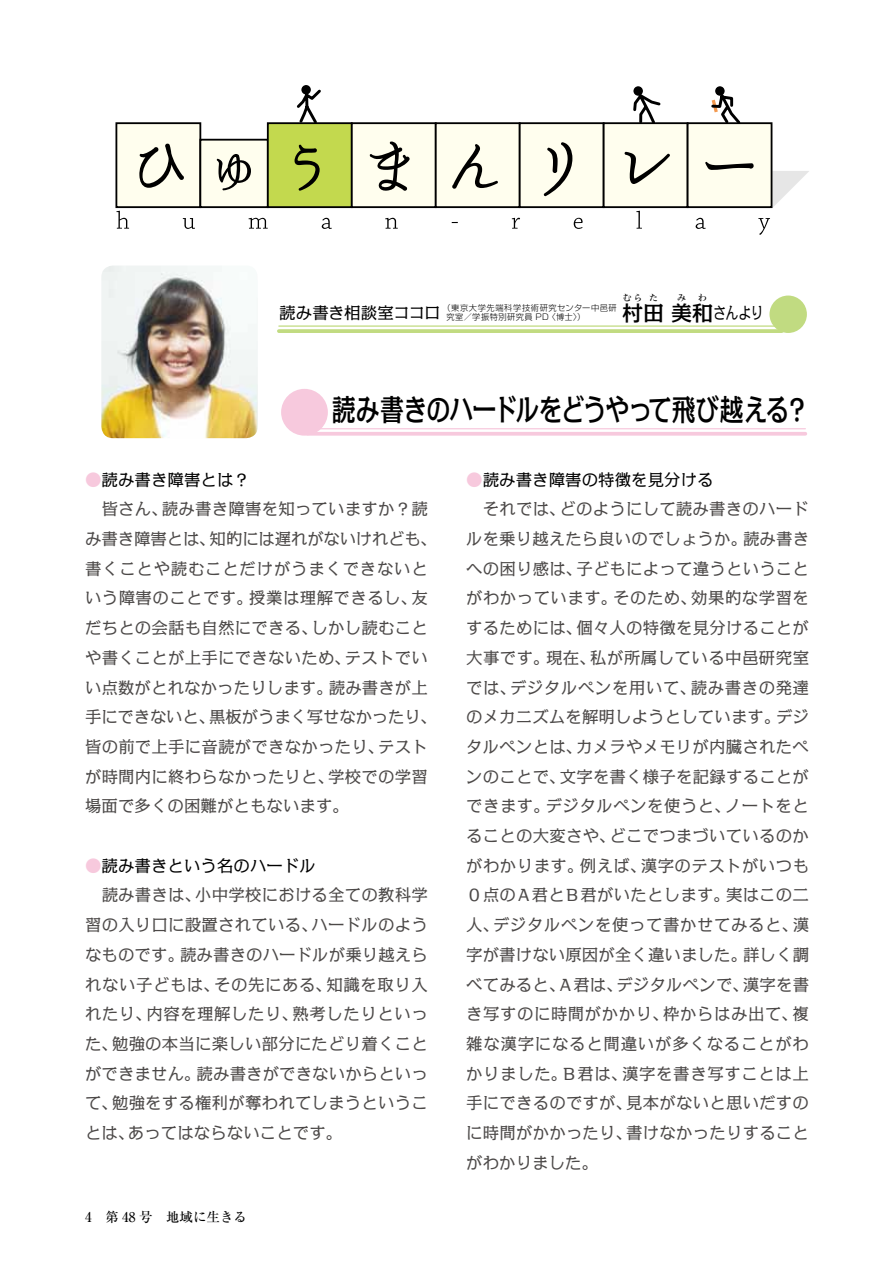
<style>
.page{position:relative;width:893px;height:1263px;background:#fff}
.page>*{position:absolute;margin:0;border:0;box-sizing:border-box;transform-origin:0 0}
.t1{font:500 30px "Kakumin Pro";letter-spacing:-.04em;color:#000;scale:.8 1}
.t2{font:500 21px "Kakumin Pro";color:#000}
.t3{font:16.5px/29.7px "Kakumin Pro";letter-spacing:.01em;color:#4c4948}
.t4{font:16.5px "Kakumin Pro";letter-spacing:-.03em;color:#000}
.t5{font:16.5px "Kakumin Pro";letter-spacing:-.03em;color:#000;scale:.8 1}
.t6{font:500 13.5px "Ryumin Pro";color:#000}
.t7{font:9px "Hiragino Min W5 90 ms RKSJ H";color:#000}
.t8{font:300 8.25px/9px "Shin Go Pro";letter-spacing:.06em;color:#000}
.s1{font-weight:500;font-size:21px}
.s2{color:#f7c9dd}
.s3{color:#000}
</style>
<div class="page">
<svg style="left:772px;top:171px;width:37px;height:37px"></svg>
<div style="left:116px;top:123px;width:84px;height:84px;background:#fffeee"></div>
<div style="left:115px;top:122px;width:86px;height:86px;border:2px solid #000"></div>
<div style="left:199px;top:139px;width:70px;height:69px;background:#fffeee;border:2px solid #000"></div>
<div style="left:267px;top:122px;width:86px;height:86px;background:#c3d94e;border:2px solid #000"></div>
<div style="left:351px;top:122px;width:86px;height:86px;background:#fffeee;border:2px solid #000"></div>
<div style="left:435px;top:122px;width:86px;height:86px;background:#fffeee;border:2px solid #000"></div>
<div style="left:519px;top:122px;width:86px;height:86px;background:#fffeee;border:2px solid #000"></div>
<div style="left:603px;top:122px;width:85px;height:86px;background:#fffeee;border:2px solid #000"></div>
<div style="left:687px;top:122px;width:85px;height:86px;background:#fffeee;border:2px solid #000"></div>
<svg style="left:715px;top:86px;width:10px;height:10px"></svg>
<svg style="left:710px;top:91px;width:33px;height:34px"></svg>
<svg style="left:633px;top:86px;width:10px;height:10px"></svg>
<svg style="left:631px;top:88px;width:32px;height:37px"></svg>
<svg style="left:301px;top:85px;width:10px;height:9px"></svg>
<svg style="left:294px;top:87px;width:30px;height:38px"></svg>
<svg style="left:139px;top:144px;width:45px;height:44px"></svg>
<svg style="left:217px;top:154px;width:34px;height:36px"></svg>
<svg style="left:295px;top:144px;width:25px;height:47px"></svg>
<svg style="left:370px;top:142px;width:40px;height:49px"></svg>
<svg style="left:452px;top:144px;width:46px;height:45px"></svg>
<svg style="left:544px;top:142px;width:28px;height:54px"></svg>
<svg style="left:624px;top:152px;width:46px;height:32px"></svg>
<svg style="left:705px;top:162px;width:49px;height:8px"></svg>
<svg style="left:116px;top:211px;width:13px;height:18px"></svg>
<svg style="left:183px;top:218px;width:12px;height:11px"></svg>
<svg style="left:249px;top:218px;width:19px;height:11px"></svg>
<svg style="left:322px;top:218px;width:10px;height:11px"></svg>
<svg style="left:385px;top:218px;width:13px;height:11px"></svg>
<svg style="left:512px;top:218px;width:8px;height:11px"></svg>
<svg style="left:574px;top:218px;width:9px;height:11px"></svg>
<svg style="left:636px;top:211px;width:6px;height:18px"></svg>
<svg style="left:696px;top:218px;width:10px;height:11px"></svg>
<svg style="left:758px;top:218px;width:12px;height:17px"></svg>
<div style="left:769px;top:296px;width:38px;height:37px;background:#c1db81;border-radius:50%"></div>
<hr style="left:279px;top:325px;width:503px;height:2px;background:#c1db81">
<svg style="left:279px;top:329px;width:503px;height:4px;background:#c4dc88"></svg>
<img style="left:101px;top:266px;width:157px;height:172px">
<div style="left:281px;top:389px;width:47px;height:47px;background:#f7c9dd;border-radius:50%"></div>
<hr style="left:308px;top:428px;width:497px;height:1px;background:#f7c9dd">
<svg style="left:308px;top:432px;width:497px;height:4px;background:#f7cddf"></svg>
<p class="t7" style="left:623px;top:293px;width:21px">むら</p>
<p class="t7" style="left:649px;top:293px;width:10px">た</p>
<p class="t7" style="left:677px;top:293px;width:10px">み</p>
<p class="t7" style="left:698px;top:293px;width:10px">わ</p>
<p class="t2" style="left:643px;top:296px;width:71px">田美和</p>
<p class="t4" style="left:279px;top:300px;width:366px">読み書き相談室ココロ　　　　　　　　　　 <span class="s1">村</span></p>
<p class="t8" style="left:446px;top:302px;width:172px;text-indent:-4px">（東京大学先端科学技術研究センター中邑研究室／学振特別研究員 PD 〈博士〉）</p>
<p class="t5" style="left:713px;top:300px;width:65px">さんより</p>
<h1 class="t1" style="left:332px;top:386px;width:598px">読み書きのハードルをどうやって飛び越える？</h1>
<p class="t3" style="left:85px;top:463px;width:354px"><span class="s2">●</span><span class="s3">読み書き障害とは？<br></span>　皆さん、読み書き障害を知っていますか？読み書き障害とは、知的には遅れがないけれども、書くことや読むことだけがうまくできないという障害のことです。授業は理解できるし、友だちとの会話も自然にできる、しかし読むことや書くことが上手にできないため、テストでいい点数がとれなかったりします。読み書きが上手にできないと、黒板がうまく写せなかったり、皆の前で上手に音読ができなかったり、テストが時間内に終わらなかったりと、学校での学習場面で多くの困難がともないます。</p>
<p class="t3" style="left:85px;top:849px;width:344px"><span class="s2">●</span><span class="s3">読み書きという名のハードル<br></span>　読み書きは、小中学校における全ての教科学習の入り口に設置されている、ハードルのようなものです。読み書きのハードルが乗り越えられない子どもは、その先にある、知識を取り入れたり、内容を理解したり、熟考したりといった、勉強の本当に楽しい部分にたどり着くことができません。読み書きができないからといって、勉強をする権利が奪われてしまうということは、あってはならないことです。</p>
<p class="t6" style="left:85px;top:1206px;width:163px">4　第 48 号　地域に生きる</p>
<p class="t3" style="left:466px;top:463px;width:344px"><span class="s2">●</span><span class="s3">読み書き障害の特徴を見分ける<br></span>　それでは、どのようにして読み書きのハードルを乗り越えたら良いのでしょうか。読み書きへの困り感は、子どもによって違うということがわかっています。そのため、効果的な学習をするためには、個々人の特徴を見分けることが大事です。現在、私が所属している中邑研究室では、デジタルペンを用いて、読み書きの発達のメカニズムを解明しようとしています。デジタルペンとは、カメラやメモリが内臓されたペンのことで、文字を書く様子を記録することができます。デジタルペンを使うと、ノートをとることの大変さや、どこでつまづいているのかがわかります。例えば、漢字のテストがいつも<br>０点のA君とB君がいたとします。実はこの二人、デジタルペンを使って書かせてみると、漢字が書けない原因が全く違いました。詳しく調べてみると、A君は、デジタルペンで、漢字を書き写すのに時間がかかり、枠からはみ出て、複雑な漢字になると間違いが多くなることがわかりました。B君は、漢字を書き写すことは上手にできるのですが、見本がないと思いだすのに時間がかかったり、書けなかったりすることがわかりました。</p>
</div>
